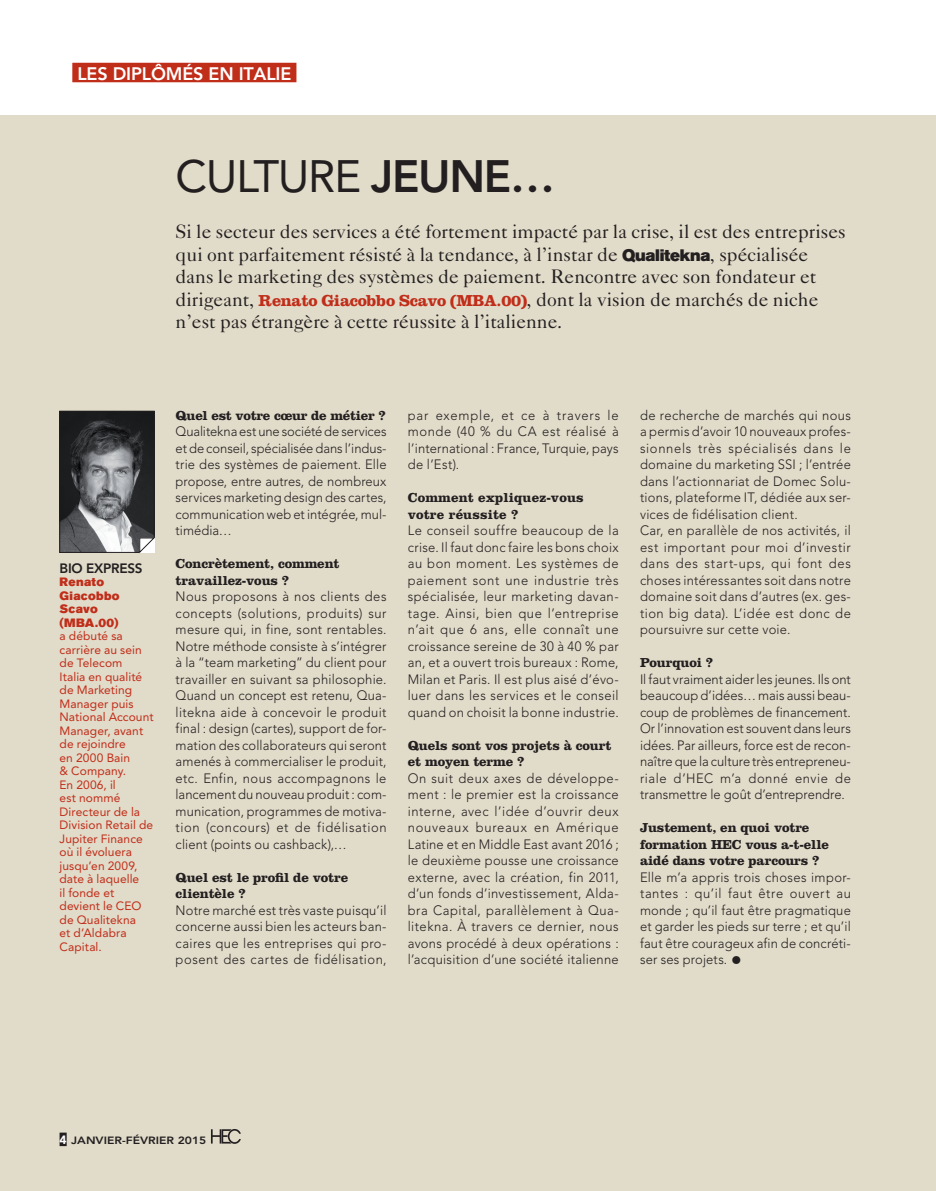
<style>
.page{position:relative;width:936px;height:1191px;background:#fff}
.page>*{position:absolute;margin:0;border:0;box-sizing:border-box;transform-origin:0 0}
.t1{font:45px "Avenir";letter-spacing:-.03em;color:#231f20}
.t2{font:19.5px/22.5px "Caslon Five Forty";color:#231f20}
.t3{font:800 18px "Avenir";letter-spacing:-.01em;color:#fff}
.t4{font:300 13.5px/16.5px "Avenir";letter-spacing:.025em;color:#231f20;text-align:justify;scale:.96 1}
.t5{font:700 13.5px/16.5px "Clarendon";letter-spacing:-.01em;color:#231f20}
.t6{font:700 13.5px/16.5px "Clarendon";letter-spacing:.01em;color:#231f20}
.t7{font:800 13.5px "Avenir";letter-spacing:-.02em;color:#231f20}
.t8{font:12px/13.5px "Avenir";letter-spacing:.005em;color:#c02d19}
.t9{font:12px/13.5px "Akzidenz Grotesk BQ Super";letter-spacing:.025em;color:#c02d19}
.t10{font:800 10.5px "Avenir";color:#231f20;scale:1.15 1}
.s1{font-weight:800}
.s2{font-family:"Akzidenz Grotesk BQ Super";font-size:16.5px}
.s3{font-family:"Clarendon";font-weight:700;font-size:16.5px;color:#c02d19}
.s4{font-size:22.5px}
.s5{font-weight:900;font-size:12px;color:#fff}
</style>
<div class="page">
<div style="left:0;top:115px;width:914px;height:1076px;background:#e1dbc9"></div>
<div style="left:914px;top:115px;width:21px;height:1076px;background:#e1dbc9"></div>
<div style="left:60px;top:1132px;width:7px;height:14px;background:#231f20"></div>
<svg style="left:211px;top:1129px;width:30px;height:14px"></svg>
<img style="left:62px;top:413px;width:90px;height:137px">
<div style="left:60px;top:411px;width:94px;height:141px;border:1px solid #231f20"></div>
<svg style="left:139px;top:537px;width:16px;height:16px"></svg>
<div style="left:72px;top:63px;width:224px;height:19px;background:#c02d19"></div>
<h3 class="t3" style="left:77px;top:63px;width:215px">LES DIPLÔMÉS EN ITALIE</h3>
<h1 class="t1" style="left:176px;top:150px;width:381px">CULTURE <span class="s1">JEUNE…</span></h1>
<p class="t2" style="left:176px;top:220px;width:671px">Si le secteur des services a été fortement impacté par la crise, il est des entreprises qui ont parfaitement résisté à la tendance, à l’instar de <span class="s2">Qualitekna</span>, spécialisée dans le marketing des systèmes de paiement. Rencontre avec son fondateur et dirigeant, <span class="s3">Renato Giacobbo Scavo (MBA.00)</span>, dont la vision de marchés de niche n’est pas étrangère à cette réussite à l’italienne.</p>
<p class="t7" style="left:60px;top:560px;width:85px">BIO EXPRESS</p>
<p class="t9" style="left:60px;top:575px;width:62px">Renato<br>Giacobbo<br>Scavo (MBA.00)</p>
<p class="t8" style="left:60px;top:629px;width:96px">a débuté sa carrière au sein de Telecom<br>Italia en qualité de Marketing<br>Manager puis<br>National Account<br>Manager, avant de rejoindre<br>en 2000 Bain<br>&amp; Company.<br>En 2006, il<br>est nommé<br>Directeur de la<br>Division Retail de<br>Jupiter Finance où il évoluera jusqu’en 2009, date à laquelle<br>il fonde et devient le CEO de Qualitekna<br>et d’Aldabra<br>Capital.</p>
<p class="t5" style="left:176px;top:407px;width:212px">Quel est votre cœur de métier ?</p>
<p class="t4" style="left:176px;top:423px;width:221px">Qualitekna est une société de services et de conseil, spécialisée dans l’indus&shy;trie des systèmes de paiement. Elle propose, entre autres, de nombreux services marketing design des cartes, communication web et intégrée, mul&shy;timédia…</p>
<p class="t5" style="left:176px;top:555px;width:165px">Concrètement, comment travaillez-vous ?</p>
<p class="t4" style="left:176px;top:588px;width:221px">Nous proposons à nos clients des concepts (solutions, produits) sur mesure qui, in fine, sont rentables.<br>Notre méthode consiste à s’intégrer à la “team marketing” du client pour travailler en suivant sa philosophie.<br>Quand un concept est retenu, Qua&shy;litekna aide à concevoir le produit final : design (cartes), support de for&shy;mation des collaborateurs qui seront amenés à commercialiser le produit, etc. Enfin, nous accompagnons le lancement du nouveau produit : com&shy;munication, programmes de motiva&shy;tion (concours) et de fidélisation client (points ou cashback),…</p>
<p class="t5" style="left:176px;top:869px;width:174px">Quel est le profil de votre clientèle ?</p>
<p class="t4" style="left:176px;top:902px;width:221px">Notre marché est très vaste puisqu’il concerne aussi bien les acteurs ban&shy;caires que les entreprises qui pro&shy;posent des cartes de fidélisation,</p>
<p class="t4" style="left:408px;top:407px;width:221px">par exemple, et ce à travers le monde (40 % du CA est réalisé à l’international : France, Turquie, pays de l’Est).</p>
<p class="t6" style="left:408px;top:489px;width:177px">Comment expliquez-vous votre réussite ?</p>
<p class="t4" style="left:408px;top:522px;width:221px">Le conseil souffre beaucoup de la crise. Il faut donc faire les bons choix au bon moment. Les systèmes de paiement sont une industrie très spécialisée, leur marketing davan&shy;tage. Ainsi, bien que l’entreprise n’ait que 6 ans, elle connaît une croissance sereine de 30 à 40 % par an, et a ouvert trois bureaux : Rome, Milan et Paris. Il est plus aisé d’évo&shy;luer dans les services et le conseil quand on choisit la bonne industrie.</p>
<p class="t5" style="left:408px;top:737px;width:205px">Quels sont vos projets à court et moyen terme ?</p>
<p class="t4" style="left:408px;top:770px;width:221px">On suit deux axes de développe&shy;ment : le premier est la croissance interne, avec l’idée d’ouvrir deux nouveaux bureaux en Amérique Latine et en Middle East avant 2016 ; le deuxième pousse une croissance externe, avec la création, fin 2011, d’un fonds d’investissement, Alda&shy;bra Capital, parallèlement à Qua&shy;litekna. À travers ce dernier, nous avons procédé à deux opérations : l’acquisition d’une société italienne</p>
<p class="t4" style="left:640px;top:407px;width:221px;text-align:left">de recherche de marchés qui nous a permis d’avoir 10 nouveaux profes&shy;sionnels très spécialisés dans le domaine du marketing SSI ; l’entrée dans l’actionnariat de Domec Solu&shy;tions, plateforme IT, dédiée aux ser&shy;vices de fidélisation client.<br>Car, en parallèle de nos activités, il est important pour moi d’investir dans des start-ups, qui font des choses intéressantes soit dans notre domaine soit dans d’autres (ex. ges&shy;tion big data). L’idée est donc de poursuivre sur cette voie.</p>
<p class="t5" style="left:640px;top:654px;width:75px">Pourquoi ?</p>
<p class="t4" style="left:640px;top:671px;width:221px">Il faut vraiment aider les jeunes. Ils ont beaucoup d’idées… mais aussi beau&shy;coup de problèmes de financement.<br>Or l’innovation est souvent dans leurs idées. Par ailleurs, force est de recon&shy;naître que la culture très entrepreneu&shy;riale d’HEC m’a donné envie de transmettre le goût d’entreprendre.</p>
<p class="t5" style="left:640px;top:819px;width:190px">Justement, en quoi votre formation HEC vous a-t-elle aidé dans votre parcours ?</p>
<p class="t4" style="left:640px;top:869px;width:221px">Elle m’a appris trois choses impor&shy;tantes : qu’il faut être ouvert au monde ; qu’il faut être pragmatique et garder les pieds sur terre ; et qu’il faut être courageux afin de concréti&shy;ser ses projets. <span class="s4">•</span></p>
<p class="t10" style="left:60px;top:1134px;width:129px"><span class="s5">4</span> JANVIER-FÉVRIER 2015</p>
</div>
